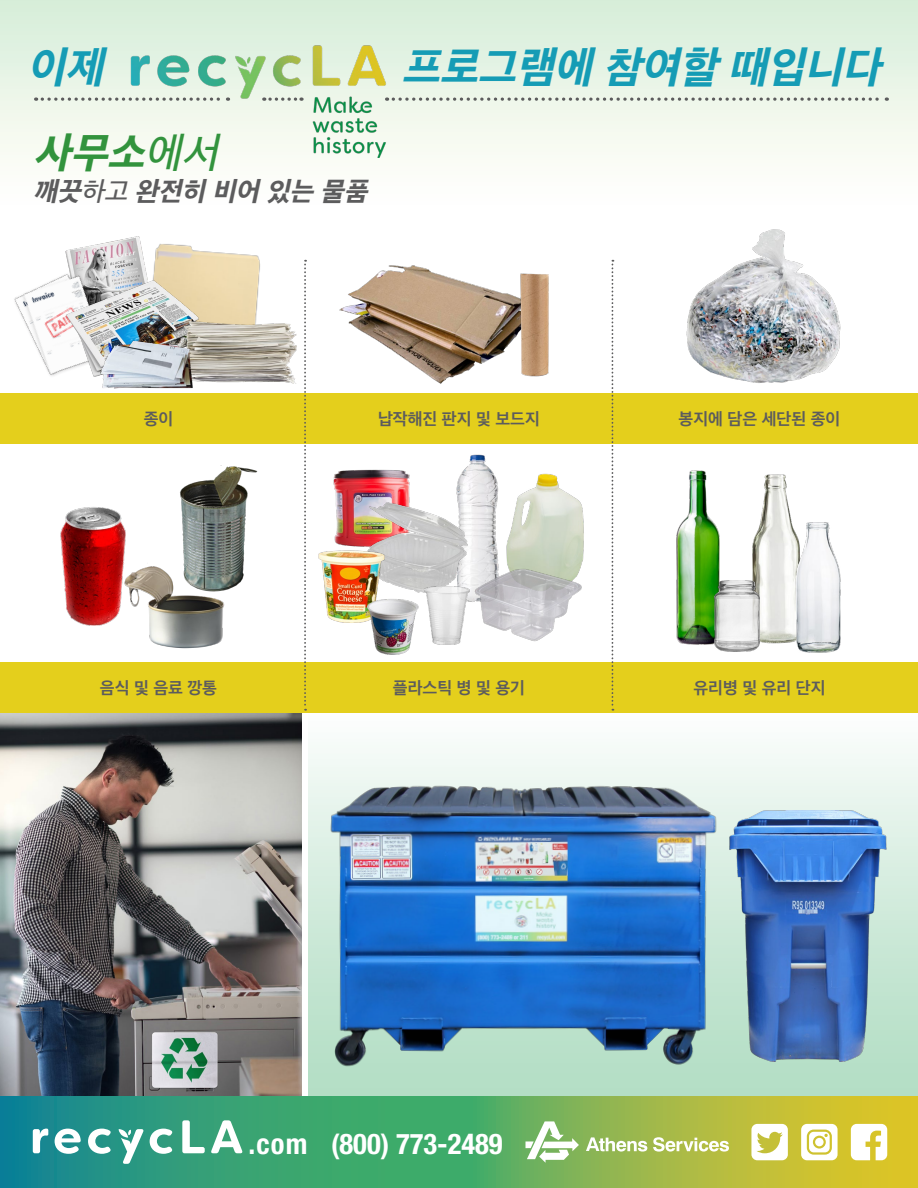
<style>
.page{position:relative;width:918px;height:1188px;background:#fff}
.page>*{position:absolute;margin:0;border:0;box-sizing:border-box;transform-origin:0 0}
.t1{font:italic 800 43.8px "Apple SD Gothic Neo";color:#159cb5}
.t2{font:italic 800 42.6px "Apple SD Gothic Neo";color:#32933d}
.t3{font:700 condensed 28.65px "Helvetica Neue LT Std";color:#fff}
.t4{font:italic 800 27.15px "Apple SD Gothic Neo";color:#5c5c5d}
.t5{font:700 17.1px "Apple SD Gothic Neo";color:#5c5c5d}
.s1{font-weight:500}
</style>
<div class="page">
<div style="left:0;top:0;width:918px;height:207px;background:linear-gradient(to bottom,#d7edd8,#fffffe)"></div>
<img style="left:65px;top:236px;width:76px;height:44px">
<img style="left:456px;top:454px;width:36px;height:148px">
<img style="left:0;top:712px;width:301px;height:384px">
<div style="left:308px;top:711px;width:610px;height:388px;background:linear-gradient(to bottom,#fafdfb,#addbc0)"></div>
<div style="left:0;top:393px;width:918px;height:51px;background:#e4cf1c"></div>
<div style="left:0;top:662px;width:918px;height:50px;background:#e4cf1c"></div>
<img style="left:686px;top:229px;width:155px;height:154px">
<svg style="left:612px;top:260px;width:1px;height:451px"></svg>
<svg style="left:304px;top:260px;width:2px;height:451px"></svg>
<img style="left:339px;top:265px;width:176px;height:119px">
<img style="left:515px;top:273px;width:34px;height:104px">
<img style="left:180px;top:466px;width:78px;height:118px">
<img style="left:60px;top:507px;width:66px;height:119px">
<img style="left:116px;top:563px;width:122px;height:86px">
<img style="left:333px;top:469px;width:77px;height:78px">
<img style="left:492px;top:471px;width:92px;height:89px">
<img style="left:474px;top:560px;width:109px;height:82px">
<img style="left:360px;top:491px;width:112px;height:111px">
<img style="left:424px;top:586px;width:46px;height:58px">
<img style="left:752px;top:474px;width:37px;height:172px">
<img style="left:676px;top:470px;width:44px;height:176px">
<img style="left:715px;top:580px;width:44px;height:72px">
<img style="left:775px;top:509px;width:66px;height:144px">
<img style="left:324px;top:779px;width:400px;height:308px">
<img style="left:729px;top:810px;width:162px;height:252px">
<img style="left:318px;top:548px;width:70px;height:75px">
<img style="left:366px;top:593px;width:56px;height:62px">
<img style="left:141px;top:243px;width:119px;height:79px">
<img style="left:14px;top:261px;width:112px;height:115px">
<img style="left:64px;top:280px;width:142px;height:97px">
<img style="left:181px;top:322px;width:116px;height:61px">
<img style="left:99px;top:339px;width:96px;height:50px">
<img style="left:120px;top:41px;width:272px;height:116px">
<svg style="left:36px;top:97px;width:193px;height:4px"></svg>
<svg style="left:387px;top:97px;width:500px;height:4px;background:#c1c7be"></svg>
<svg style="left:264px;top:97px;width:38px;height:4px"></svg>
<svg style="left:0;top:1096px;width:918px;height:92px;background:#64aa61"></svg>
<svg style="left:211px;top:1120px;width:32px;height:33px"></svg>
<svg style="left:182px;top:1120px;width:23px;height:33px"></svg>
<svg style="left:150px;top:1129px;width:23px;height:25px"></svg>
<svg style="left:88px;top:1129px;width:23px;height:25px"></svg>
<svg style="left:33px;top:1129px;width:15px;height:24px"></svg>
<svg style="left:55px;top:1129px;width:26px;height:25px"></svg>
<svg style="left:118px;top:1129px;width:26px;height:35px"></svg>
<svg style="left:751px;top:1124px;width:37px;height:36px"></svg>
<svg style="left:851px;top:1124px;width:36px;height:36px"></svg>
<svg style="left:801px;top:1124px;width:37px;height:36px"></svg>
<svg style="left:586px;top:1137px;width:61px;height:15px"></svg>
<svg style="left:653px;top:1137px;width:76px;height:15px"></svg>
<svg style="left:526px;top:1121px;width:53px;height:42px"></svg>
<h1 class="t1" style="left:27px;top:43px;width:89px">이제</h1>
<h1 class="t1" style="left:402px;top:43px;width:491px">프로그램에 참여할 때입니다</h1>
<h2 class="t2" style="left:34px;top:130px;width:197px">사무소<span class="s1">에서</span></h2>
<h3 class="t4" style="left:34px;top:177px;width:342px">깨끗<span class="s1">하고</span> 완전히 비어 있는 물품</h3>
<p class="t5" style="left:144px;top:410px;width:31px">종이</p>
<p class="t5" style="left:378px;top:410px;width:163px">납작해진 판지 및 보드지</p>
<p class="t5" style="left:679px;top:410px;width:163px">봉지에 담은 세단된 종이</p>
<p class="t5" style="left:100px;top:679px;width:119px">음식 및 음료 깡통</p>
<p class="t5" style="left:393px;top:679px;width:134px">플라스틱 병 및 용기</p>
<p class="t5" style="left:693px;top:679px;width:134px">유리병 및 유리 단지</p>
<h3 class="t3" style="left:249px;top:1126px;width:256px">.com (800) 773-2489</h3>
</div>
